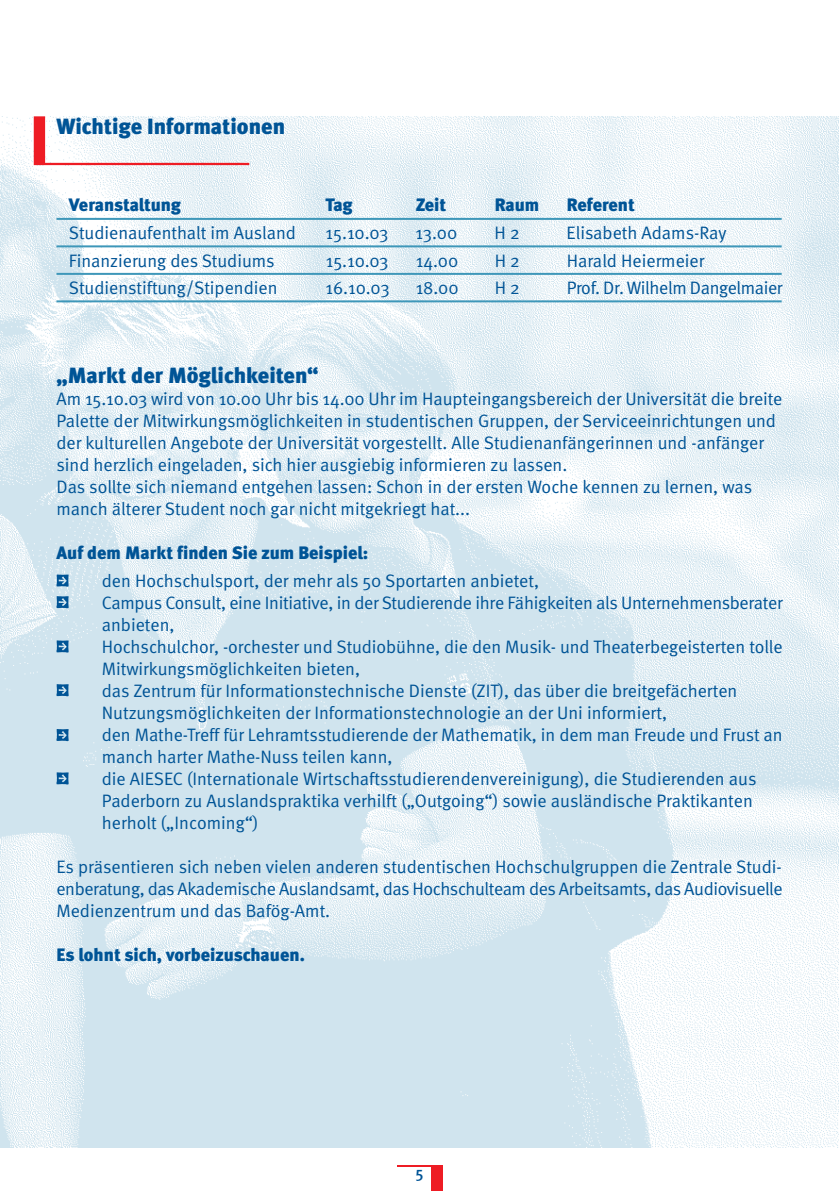
<style>
.page{position:relative;width:839px;height:1191px;background:#fff}
.page>*{position:absolute;margin:0;border:0;box-sizing:border-box;transform-origin:0 0}
.t1{font:900 22px "Meta";color:#005496}
.t2{font:18px/22px "Meta Normal";color:#005496}
.t3{font:900 18px "Meta";color:#005496}
.t4{font:18px "Meta Normal";letter-spacing:-.02em;color:#005496}
.t5{font:500 16px "Meta";color:#005496}
</style>
<div class="page">
<div style="left:431px;top:1165px;width:11px;height:26px;background:#ee1c24"></div>
<hr style="left:397px;top:1165px;width:45px;height:2px;background:#ee1c24">
<img style="left:0;top:116px;width:839px;height:1032px">
<svg style="left:34px;top:116px;width:215px;height:49px"></svg>
<svg style="left:56px;top:574px;width:13px;height:13px"></svg>
<svg style="left:56px;top:640px;width:13px;height:12px"></svg>
<svg style="left:56px;top:596px;width:13px;height:12px"></svg>
<svg style="left:56px;top:684px;width:13px;height:12px"></svg>
<svg style="left:56px;top:729px;width:13px;height:12px"></svg>
<svg style="left:56px;top:772px;width:13px;height:12px"></svg>
<hr style="left:56px;top:218px;width:725px;height:2px;background:#3e97b9">
<hr style="left:56px;top:245px;width:725px;height:2px;background:#3e97b9">
<hr style="left:56px;top:273px;width:725px;height:2px;background:#3e97b9">
<hr style="left:56px;top:300px;width:725px;height:2px;background:#3e97b9">
<p class="t1" style="left:56px;top:118px;width:230px">Wichtige Informationen</p>
<p class="t3" style="left:69px;top:198px;width:114px">Veranstaltung</p>
<p class="t3" style="left:325px;top:198px;width:29px">Tag</p>
<p class="t3" style="left:415px;top:198px;width:32px">Zeit</p>
<p class="t3" style="left:494px;top:198px;width:46px">Raum</p>
<p class="t3" style="left:566px;top:198px;width:70px">Referent</p>
<p class="t2" style="left:69px;top:223px;width:229px">Studienaufenthalt im Ausland</p>
<p class="t2" style="left:325px;top:223px;width:64px">15.10.03</p>
<p class="t2" style="left:415px;top:223px;width:43px">13.00</p>
<p class="t2" style="left:494px;top:223px;width:27px">H 2</p>
<p class="t2" style="left:566px;top:223px;width:161px">Elisabeth Adams-Ray</p>
<p class="t2" style="left:69px;top:251px;width:207px">Finanzierung des Studiums</p>
<p class="t2" style="left:326px;top:251px;width:64px">15.10.03</p>
<p class="t2" style="left:416px;top:251px;width:44px">14.00</p>
<p class="t2" style="left:494px;top:251px;width:27px">H 2</p>
<p class="t2" style="left:566px;top:251px;width:139px">Harald Heiermeier</p>
<p class="t2" style="left:69px;top:278px;width:210px">Studienstiftung/Stipendien</p>
<p class="t2" style="left:325px;top:278px;width:65px">16.10.03</p>
<p class="t2" style="left:415px;top:278px;width:44px">18.00</p>
<p class="t2" style="left:494px;top:278px;width:27px">H 2</p>
<p class="t4" style="left:566px;top:281px;width:217px">Prof. Dr. Wilhelm Dangelmaier</p>
<p class="t1" style="left:56px;top:367px;width:263px">„Markt der Möglichkeiten“</p>
<p class="t2" style="left:56px;top:389px;width:727px">Am 15.10.03 wird von 10.00 Uhr bis 14.00 Uhr im Haupteingangsbereich der Universität die breite Palette der Mitwirkungsmöglichkeiten in studentischen Gruppen, der Serviceeinrichtungen und der kulturellen Angebote der Universität vorgestellt. Alle Studienanfängerinnen und -anfänger sind herzlich eingeladen, sich hier ausgiebig informieren zu lassen.<br>Das sollte sich niemand entgehen lassen: Schon in der ersten Woche kennen zu lernen, was manch älterer Student noch gar nicht mitgekriegt hat...</p>
<p class="t3" style="left:56px;top:546px;width:313px">Auf dem Markt finden Sie zum Beispiel:</p>
<p class="t2" style="left:102px;top:571px;width:682px">den Hochschulsport, der mehr als 50 Sportarten anbietet,<br>Campus Consult, eine Initiative, in der Studierende ihre Fähigkeiten als Unternehmensberater anbieten,<br>Hochschulchor, -orchester und Studiobühne, die den Musik- und Theaterbegeisterten tolle Mitwirkungsmöglichkeiten bieten,<br>das Zentrum für Informationstechnische Dienste (ZIT), das über die breitgefächerten Nutzungsmöglichkeiten der Informationstechnologie an der Uni informiert,<br>den Mathe-Treff für Lehramtsstudierende der Mathematik, in dem man Freude und Frust an manch harter Mathe-Nuss teilen kann,<br>die AIESEC (Internationale Wirtschaftsstudierendenvereinigung), die Studierenden aus Paderborn zu Auslandspraktika verhilft („Outgoing“) sowie ausländische Praktikanten herholt („Incoming“)</p>
<p class="t2" style="left:56px;top:857px;width:727px;text-align:justify">Es präsentieren sich neben vielen anderen studentischen Hochschulgruppen die Zentrale Studi&shy;enberatung, das Akademische Auslandsamt, das Hochschulteam des Arbeitsamts, das Audiovisuelle Medienzentrum und das Bafög-Amt.</p>
<p class="t3" style="left:56px;top:947px;width:250px">Es lohnt sich, vorbeizuschauen.</p>
<p class="t5" style="left:415px;top:1166px;width:10px">5</p>
</div>
